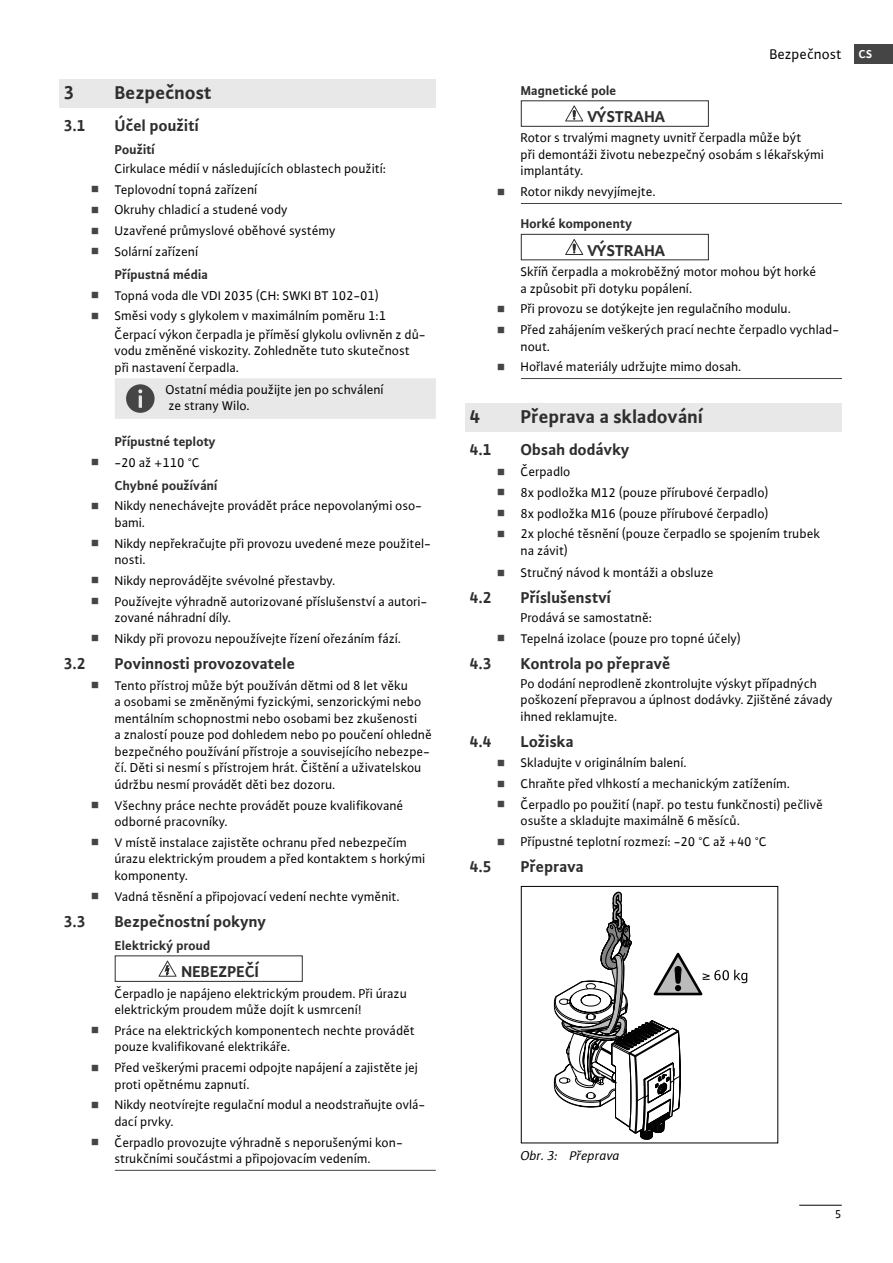
<style>
.page{position:relative;width:893px;height:1263px;background:#fff}
.page>*{position:absolute;margin:0;border:0;box-sizing:border-box;transform-origin:0 0}
.t1{font:700 19.5px "WILO Plus Global";color:#2e2e2e}
.t2{font:700 16.5px "WILO Plus Global";color:#2e2e2e}
.t3{font:15px "WILO Plus Global";color:#000}
.t4{font:13.5px/16.5px "WILO Plus Global";color:#000}
.t5{font:700 13.5px/20.7px "WILO Plus Global";color:#2e2e2e}
.t6{font:italic 13.5px "WILO Plus Global";color:#000}
.t7{font:12px "WILO Plus Global";color:#000}
.s1{font-size:12px;color:#454545}
.s2{font-weight:700;color:#2e2e2e}
.s3{font-weight:400;font-size:12px;color:#454545}
.s4{font-weight:400;color:#000}
.s5{font-weight:700;font-size:12px;color:#fff}
</style>
<div class="page">
<div style="left:855px;top:45px;width:38px;height:19px;background:#454545"></div>
<hr style="left:799px;top:1205px;width:43px;height:1px;background:#000">
<div style="left:60px;top:79px;width:376px;height:28px;background:#e8e8e8"></div>
<hr style="left:115px;top:1170px;width:321px;height:1px;background:#454545">
<div style="left:115px;top:378px;width:321px;height:41px;background:#e8e8e8"></div>
<svg style="left:158px;top:961px;width:19px;height:16px"></svg>
<div style="left:115px;top:955px;width:188px;height:27px;border:1px solid #2e2e2e"></div>
<hr style="left:521px;top:203px;width:321px;height:1px;background:#454545">
<hr style="left:521px;top:378px;width:321px;height:1px;background:#454545">
<div style="left:466px;top:403px;width:376px;height:28px;background:#e8e8e8"></div>
<svg style="left:565px;top:105px;width:18px;height:16px"></svg>
<div style="left:521px;top:100px;width:188px;height:27px;border:1px solid #2e2e2e"></div>
<svg style="left:565px;top:239px;width:18px;height:16px"></svg>
<div style="left:521px;top:234px;width:188px;height:26px;border:1px solid #2e2e2e"></div>
<svg style="left:554px;top:892px;width:193px;height:248px"></svg>
<div style="left:521px;top:886px;width:257px;height:257px;border:1px solid #000"></div>
<h1 class="t1" style="left:64px;top:81px;width:12px">3</h1>
<h1 class="t1" style="left:115px;top:81px;width:98px">Bezpečnost</h1>
<p class="t2" style="left:64px;top:116px;width:23px">3.1</p>
<p class="t2" style="left:115px;top:116px;width:86px">Účel použití</p>
<p class="t5" style="left:115px;top:139px;width:42px">Použití</p>
<p class="t4" style="left:91px;top:158px;width:296px;line-height:20.7px;text-indent:23px">Cirkulace médií v následujících oblastech použití: <span class="s1">◾</span> Teplovodní topná zařízení<br><span class="s1">◾</span> Okruhy chladicí a studené vody<br><span class="s1">◾</span> Uzavřené průmyslové oběhové systémy<br><span class="s1">◾</span> Solární zařízení</p>
<p class="t4" style="left:91px;top:264px;width:296px;line-height:20.7px;text-indent:23px"><span class="s2">Přípustná média<br></span><span class="s1">◾</span> Topná voda dle VDI 2035 (CH: SWKI BT 102-01) <span class="s1">◾</span> Směsi vody s glykolem v maximálním poměru 1:1</p>
<p class="t4" style="left:115px;top:326px;width:313px">Čerpací výkon čerpadla je příměsí glykolu ovlivněn z dů&shy;vodu změněné viskozity. Zohledněte tuto skutečnost při nastavení čerpadla.</p>
<p class="t4" style="left:166px;top:381px;width:220px">Ostatní média použijte jen po schválení ze strany Wilo.</p>
<p class="t5" style="left:91px;top:431px;width:126px;text-indent:23px">Přípustné teploty <span class="s3">◾</span> <span class="s4">-20 až +110 °C</span></p>
<p class="t4" style="left:91px;top:475px;width:333px;line-height:20.7px;text-indent:23px"><span class="s2">Chybné používání<br></span><span class="s1">◾</span> Nikdy nenechávejte provádět práce nepovolanými oso-</p>
<p class="t4" style="left:91px;top:512px;width:341px;line-height:20.7px;text-indent:23px">bami.<br><span class="s1">◾</span> Nikdy nepřekračujte při provozu uvedené meze použitel-</p>
<p class="t4" style="left:91px;top:549px;width:338px;line-height:20.7px;text-indent:23px">nosti.<br><span class="s1">◾</span> Nikdy neprovádějte svévolné přestavby.<br><span class="s1">◾</span> Používejte výhradně autorizované příslušenství a autori-</p>
<p class="t4" style="left:91px;top:607px;width:311px;line-height:20.7px;text-indent:23px">zované náhradní díly.<br><span class="s1">◾</span> Nikdy při provozu nepoužívejte řízení ořezáním fází.</p>
<p class="t2" style="left:64px;top:654px;width:23px">3.2</p>
<p class="t2" style="left:115px;top:654px;width:182px">Povinnosti provozovatele</p>
<p class="t4" style="left:115px;top:677px;width:319px;text-indent:-23px"><span class="s1">◾</span> Tento přístroj může být používán dětmi od 8 let věku<br>a osobami se změněnými fyzickými, senzorickými nebo mentálním schopnostmi nebo osobami bez zkušenosti<br>a znalostí pouze pod dohledem nebo po poučení ohledně bezpečného používání přístroje a souvisejícího nebezpe&shy;čí. Děti si nesmí s přístrojem hrát. Čištění a uživatelskou údržbu nesmí provádět děti bez dozoru.</p>
<p class="t4" style="left:115px;top:797px;width:290px;text-indent:-23px"><span class="s1">◾</span> Všechny práce nechte provádět pouze kvalifikované odborné pracovníky.</p>
<p class="t4" style="left:115px;top:834px;width:312px;text-indent:-23px"><span class="s1">◾</span> V místě instalace zajistěte ochranu před nebezpečím úrazu elektrickým proudem a před kontaktem s horkými komponenty.</p>
<p class="t4" style="left:91px;top:888px;width:310px"><span class="s1">◾</span> Vadná těsnění a připojovací vedení nechte vyměnit.</p>
<p class="t2" style="left:64px;top:911px;width:23px">3.3</p>
<p class="t2" style="left:115px;top:911px;width:153px">Bezpečnostní pokyny</p>
<p class="t5" style="left:115px;top:935px;width:97px">Elektrický proud</p>
<p class="t2" style="left:181px;top:962px;width:79px">NEBEZPEČÍ</p>
<p class="t4" style="left:115px;top:985px;width:294px">Čerpadlo je napájeno elektrickým proudem. Při úrazu elektrickým proudem může dojít k usmrcení!</p>
<p class="t4" style="left:115px;top:1022px;width:302px;text-indent:-23px"><span class="s1">◾</span> Práce na elektrických komponentech nechte provádět pouze kvalifikované elektrikáře.</p>
<p class="t4" style="left:115px;top:1059px;width:305px;text-indent:-23px"><span class="s1">◾</span> Před veškerými pracemi odpojte napájení a zajistěte jej proti opětnému zapnutí.</p>
<p class="t4" style="left:115px;top:1096px;width:312px;text-indent:-23px"><span class="s1">◾</span> Nikdy neotvírejte regulační modul a neodstraňujte ovlá&shy;dací prvky.</p>
<p class="t4" style="left:115px;top:1134px;width:290px;text-indent:-23px"><span class="s1">◾</span> Čerpadlo provozujte výhradně s neporušenými kon&shy;strukčními součástmi a připojovacím vedením.</p>
<p class="t3" style="left:770px;top:45px;width:104px">Bezpečnost <span class="s5">CS</span></p>
<p class="t5" style="left:521px;top:80px;width:97px">Magnetické pole</p>
<p class="t2" style="left:587px;top:107px;width:80px">VÝSTRAHA</p>
<p class="t4" style="left:521px;top:130px;width:305px">Rotor s trvalými magnety uvnitř čerpadla může být<br>při demontáži životu nebezpečný osobám s lékařskými implantáty.</p>
<p class="t4" style="left:497px;top:183px;width:160px"><span class="s1">◾</span> Rotor nikdy nevyjímejte.</p>
<p class="t5" style="left:521px;top:213px;width:113px">Horké komponenty</p>
<p class="t2" style="left:587px;top:240px;width:80px">VÝSTRAHA</p>
<p class="t4" style="left:521px;top:263px;width:297px">Skříň čerpadla a mokroběžný motor mohou být horké a způsobit při dotyku popálení.</p>
<p class="t4" style="left:497px;top:298px;width:343px;line-height:20.7px"><span class="s1">◾</span> Při provozu se dotýkejte jen regulačního modulu.<br><span class="s1">◾</span> Před zahájením veškerých prací nechte čerpadlo vychlad-</p>
<p class="t4" style="left:497px;top:335px;width:246px;line-height:20.7px;text-indent:23px">nout.<br><span class="s1">◾</span> Hořlavé materiály udržujte mimo dosah.</p>
<h1 class="t1" style="left:470px;top:405px;width:12px">4</h1>
<h1 class="t1" style="left:521px;top:405px;width:184px">Přeprava a skladování</h1>
<p class="t2" style="left:470px;top:440px;width:23px">4.1</p>
<p class="t2" style="left:521px;top:440px;width:110px">Obsah dodávky</p>
<p class="t4" style="left:497px;top:461px;width:324px;line-height:20.7px"><span class="s1">◾</span> Čerpadlo<br><span class="s1">◾</span> 8x podložka M12 (pouze přírubové čerpadlo)<br><span class="s1">◾</span> 8x podložka M16 (pouze přírubové čerpadlo)<br><span class="s1">◾</span> 2x ploché těsnění (pouze čerpadlo se spojením trubek</p>
<p class="t4" style="left:497px;top:539px;width:218px;line-height:22.2px;text-indent:23px">na závit)<br><span class="s1">◾</span> Stručný návod k montáži a obsluze</p>
<p class="t2" style="left:470px;top:588px;width:23px">4.2</p>
<p class="t2" style="left:521px;top:588px;width:92px">Příslušenství</p>
<p class="t4" style="left:497px;top:607px;width:245px;line-height:20.7px;text-indent:23px">Prodává se samostatně:<br><span class="s1">◾</span> Tepelná izolace (pouze pro topné účely)</p>
<p class="t2" style="left:470px;top:653px;width:23px">4.3</p>
<p class="t2" style="left:521px;top:653px;width:151px">Kontrola po přepravě</p>
<p class="t4" style="left:521px;top:675px;width:313px">Po dodání neprodleně zkontrolujte výskyt případných poškození přepravou a úplnost dodávky. Zjištěné závady ihned reklamujte.</p>
<p class="t2" style="left:470px;top:731px;width:23px">4.4</p>
<p class="t2" style="left:521px;top:731px;width:54px">Ložiska</p>
<p class="t4" style="left:497px;top:752px;width:327px;line-height:20.7px"><span class="s1">◾</span> Skladujte v originálním balení.<br><span class="s1">◾</span> Chraňte před vlhkostí a mechanickým zatížením.<br><span class="s1">◾</span> Čerpadlo po použití (např. po testu funkčnosti) pečlivě</p>
<p class="t4" style="left:497px;top:810px;width:271px;line-height:20.7px;text-align:center">osušte a skladujte maximálně 6 měsíců.<br><span class="s1">◾</span> Přípustné teplotní rozmezí: -20 °C až +40 °C</p>
<p class="t2" style="left:470px;top:857px;width:23px">4.5</p>
<p class="t2" style="left:521px;top:857px;width:64px">Přeprava</p>
<p class="t6" style="left:521px;top:1147px;width:100px">Obr. 3: Přeprava</p>
<p class="t7" style="left:835px;top:1207px;width:8px">5</p>
</div>
